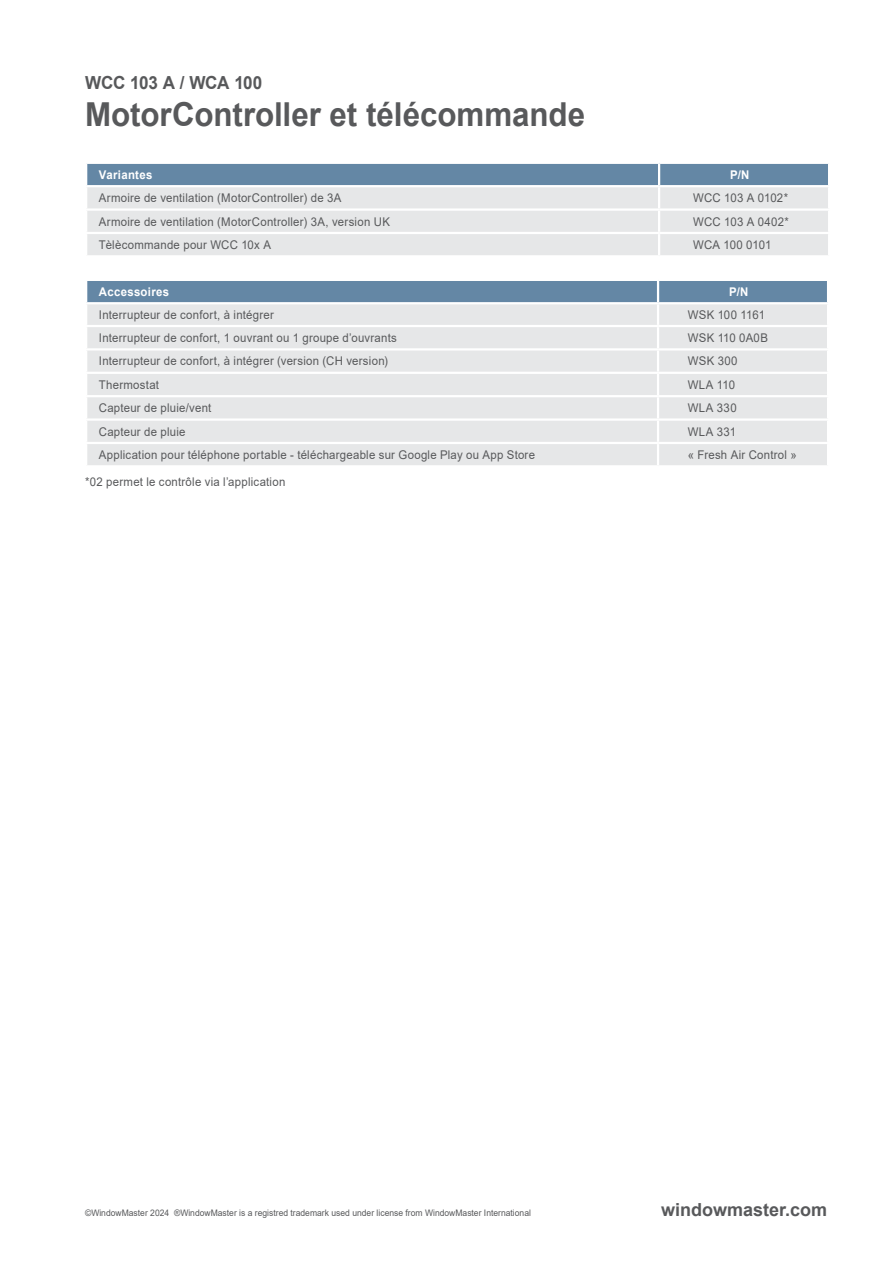
<style>
.page{position:relative;width:893px;height:1263px;background:#fff}
.page>*{position:absolute;margin:0;border:0;box-sizing:border-box;transform-origin:0 0}
.t1{font:700 33px "Arial";color:#58595b;scale:.95 1}
.t2{font:700 18px "Arial";color:#58595b}
.t3{font:700 18px "Arial";color:#58595b;scale:.95 1}
.t4{font:12px "Arial";letter-spacing:.02em;color:#58595b;scale:.95 1}
.t5{font:700 12px "Arial";letter-spacing:.03em;color:#fff;scale:.95 1}
.t6{font:12px "Arial";letter-spacing:-.005em;color:#58595b;scale:.95 1}
.t7{font:12px "Arial";color:#58595b;scale:.95 1}
.t8{font:9px "Arial";color:#58595b;scale:.95 1}
</style>
<div class="page">
<div style="left:87px;top:281px;width:740px;height:21px;background:#6487a5"></div>
<div style="left:87px;top:304px;width:740px;height:161px;background:#e6e7e8"></div>
<hr style="left:85px;top:325px;width:573px;height:2px;background:#fff">
<hr style="left:85px;top:348px;width:573px;height:2px;background:#fff">
<hr style="left:657px;top:304px;width:2px;height:21px;background:#fff">
<hr style="left:657px;top:327px;width:2px;height:21px;background:#fff">
<hr style="left:657px;top:350px;width:2px;height:22px;background:#fff">
<hr style="left:658px;top:325px;width:171px;height:2px;background:#fff">
<hr style="left:658px;top:348px;width:171px;height:2px;background:#fff">
<hr style="left:85px;top:372px;width:573px;height:2px;background:#fff">
<hr style="left:85px;top:395px;width:573px;height:2px;background:#fff">
<hr style="left:85px;top:418px;width:573px;height:3px;background:#fff">
<hr style="left:85px;top:442px;width:573px;height:2px;background:#fff">
<hr style="left:657px;top:374px;width:2px;height:21px;background:#fff">
<hr style="left:657px;top:397px;width:2px;height:21px;background:#fff">
<hr style="left:657px;top:421px;width:2px;height:21px;background:#fff">
<hr style="left:657px;top:444px;width:2px;height:21px;background:#fff">
<hr style="left:658px;top:372px;width:171px;height:2px;background:#fff">
<hr style="left:658px;top:395px;width:171px;height:2px;background:#fff">
<hr style="left:658px;top:418px;width:171px;height:3px;background:#fff">
<hr style="left:658px;top:442px;width:171px;height:2px;background:#fff">
<hr style="left:657px;top:281px;width:2px;height:21px;background:#fff">
<div style="left:87px;top:164px;width:741px;height:21px;background:#6487a5"></div>
<div style="left:87px;top:187px;width:741px;height:68px;background:#e6e7e8"></div>
<hr style="left:85px;top:208px;width:574px;height:3px;background:#fff">
<hr style="left:658px;top:187px;width:2px;height:21px;background:#fff">
<hr style="left:658px;top:211px;width:2px;height:21px;background:#fff">
<hr style="left:658px;top:234px;width:2px;height:21px;background:#fff">
<hr style="left:659px;top:208px;width:171px;height:3px;background:#fff">
<hr style="left:85px;top:232px;width:574px;height:2px;background:#fff">
<hr style="left:659px;top:232px;width:171px;height:2px;background:#fff">
<hr style="left:658px;top:164px;width:2px;height:21px;background:#fff">
<h2 class="t3" style="left:85px;top:70px;width:188px">WCC 103 A / WCA 100</h2>
<h1 class="t1" style="left:85px;top:92px;width:528px">MotorController et télécommande</h1>
<p class="t5" style="left:99px;top:166px;width:58px">Variantes</p>
<p class="t5" style="left:730px;top:166px;width:22px">P/N</p>
<p class="t4" style="left:99px;top:190px;width:257px">Armoire de ventilation (MotorController) de 3A</p>
<p class="t4" style="left:693px;top:190px;width:101px">WCC 103 A 0102*</p>
<p class="t4" style="left:99px;top:213px;width:308px">Armoire de ventilation (MotorController) 3A, version UK</p>
<p class="t4" style="left:693px;top:213px;width:102px">WCC 103 A 0402*</p>
<p class="t4" style="left:99px;top:237px;width:183px">Tèlècommande pour WCC 10x A</p>
<p class="t7" style="left:693px;top:237px;width:84px">WCA 100 0101</p>
<p class="t5" style="left:99px;top:283px;width:75px">Accessoires</p>
<p class="t5" style="left:729px;top:283px;width:22px">P/N</p>
<p class="t4" style="left:99px;top:306px;width:186px">Interrupteur de confort, à intégrer</p>
<p class="t6" style="left:688px;top:306px;width:83px">WSK 100 1161</p>
<p class="t4" style="left:99px;top:330px;width:315px">Interrupteur de confort, 1 ouvrant ou 1 groupe d’ouvrants</p>
<p class="t4" style="left:688px;top:330px;width:86px">WSK 110 0A0B</p>
<p class="t4" style="left:99px;top:353px;width:306px">Interrupteur de confort, à intégrer (version (CH version)</p>
<p class="t4" style="left:688px;top:353px;width:54px">WSK 300</p>
<p class="t4" style="left:99px;top:376px;width:65px">Thermostat</p>
<p class="t4" style="left:688px;top:376px;width:51px">WLA 110</p>
<p class="t4" style="left:99px;top:400px;width:120px">Capteur de pluie/vent</p>
<p class="t4" style="left:688px;top:400px;width:53px">WLA 330</p>
<p class="t4" style="left:99px;top:423px;width:93px">Capteur de pluie</p>
<p class="t4" style="left:688px;top:423px;width:52px">WLA 331</p>
<p class="t4" style="left:99px;top:447px;width:460px">Application pour téléphone portable - téléchargeable sur Google Play ou App Store</p>
<p class="t4" style="left:688px;top:447px;width:116px">« Fresh Air Control »</p>
<p class="t4" style="left:85px;top:473px;width:212px">*02 permet le contrôle via l’application</p>
<p class="t8" style="left:85px;top:1207px;width:471px">©WindowMaster 2024 ®WindowMaster is a registred trademark used under license from WindowMaster International</p>
<h2 class="t2" style="left:661px;top:1197px;width:168px">windowmaster.com</h2>
</div>
